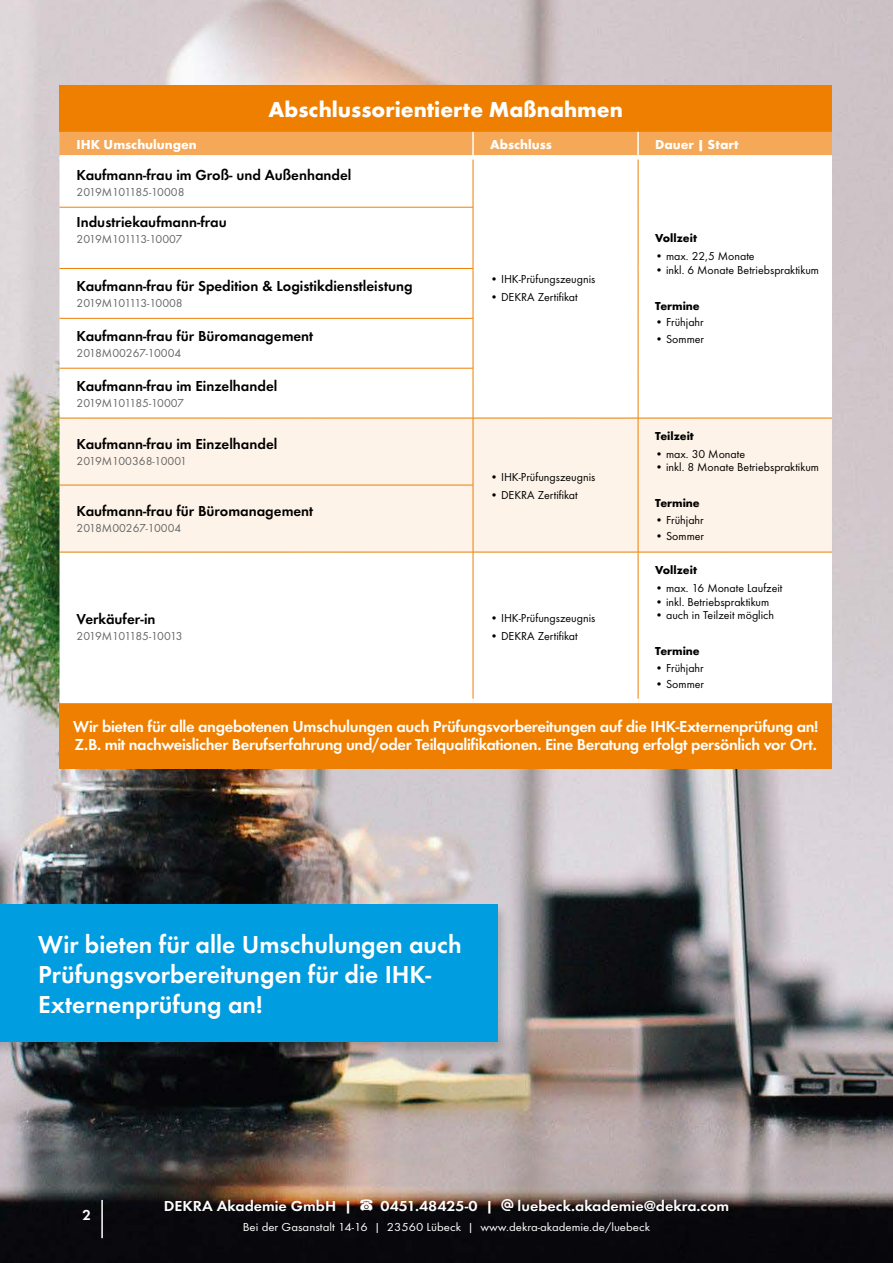
<style>
.page{position:relative;width:893px;height:1263px;background:#fff}
.page>*{position:absolute;margin:0;border:0;box-sizing:border-box;transform-origin:0 0}
.t1{font:25.5px/30px "Futura TOT Dem";color:#fff}
.t2{font:700 22.5px "Futura TOT";color:#fff}
.t3{font:16.5px/18px "Futura TOT Dem";letter-spacing:-.02em;color:#fff}
.t4{font:15px "Futura TOT Dem";color:#000}
.t5{font:15px "Futura TOT Dem";color:#fff;scale:1.07 1}
.t6{font:15px "Futura TOT Dem";color:#fff}
.t7{font:700 13.5px "Futura TOT";color:#fff}
.t8{font:12px "Futura TOT Boo";color:#000}
.t9{font:12px "Futura TOT Boo";color:#fff;scale:1.07 1}
.t10{font:12px "Futura TOT Boo";letter-spacing:-.005em;color:#646567}
.t11{font:700 12px "Futura TOT";color:#000}
.t12{font:12px "Futura TOT Boo";letter-spacing:-.055em;color:#646567}
.t13{font:12px "Futura TOT Boo";letter-spacing:-.03em;color:#646567}
.t14{font:12px "Futura TOT Boo";letter-spacing:-.05em;color:#646567}
.t15{font:12px "Futura TOT Boo";letter-spacing:-.065em;color:#646567}
.s1{font-family:"Glyphter";font-size:12px}
</style>
<div class="page">
<img style="left:0;top:0;width:893px;height:1263px">
<hr style="left:101px;top:1200px;width:2px;height:38px;background:#fff">
<div style="left:60px;top:85px;width:772px;height:47px;background:#ee7f00"></div>
<div style="left:60px;top:132px;width:772px;height:23px;background:#f5a858"></div>
<svg style="left:60px;top:160px;width:772px;height:539px"></svg>
<div style="left:60px;top:419px;width:772px;height:133px;background:#fef3e8"></div>
<div style="left:60px;top:701px;width:772px;height:68px;background:#ee7f00"></div>
<div style="left:60px;top:155px;width:413px;height:5px;background:#fff"></div>
<div style="left:473px;top:155px;width:165px;height:5px;background:#fff"></div>
<div style="left:638px;top:155px;width:194px;height:5px;background:#fff"></div>
<hr style="left:472px;top:132px;width:2px;height:23px;background:#fff">
<hr style="left:637px;top:132px;width:2px;height:23px;background:#fff">
<hr style="left:60px;top:699px;width:413px;height:4px;background:#fff">
<hr style="left:473px;top:699px;width:165px;height:4px;background:#fff">
<hr style="left:638px;top:699px;width:194px;height:4px;background:#fff">
<hr style="left:473px;top:160px;width:1px;height:47px;background:#ee7f00">
<hr style="left:638px;top:160px;width:1px;height:47px;background:#ee7f00">
<hr style="left:638px;top:207px;width:1px;height:61px;background:#ee7f00">
<hr style="left:638px;top:268px;width:1px;height:50px;background:#ee7f00">
<hr style="left:638px;top:318px;width:1px;height:50px;background:#ee7f00">
<hr style="left:638px;top:368px;width:1px;height:50px;background:#ee7f00">
<hr style="left:60px;top:207px;width:413px;height:1px;background:#ee7f00">
<hr style="left:473px;top:207px;width:1px;height:61px;background:#ee7f00">
<hr style="left:60px;top:268px;width:413px;height:1px;background:#ee7f00">
<hr style="left:473px;top:269px;width:1px;height:49px;background:#ee7f00">
<hr style="left:60px;top:318px;width:413px;height:1px;background:#ee7f00">
<hr style="left:473px;top:318px;width:1px;height:50px;background:#ee7f00">
<hr style="left:60px;top:368px;width:413px;height:1px;background:#ee7f00">
<hr style="left:473px;top:368px;width:1px;height:50px;background:#ee7f00">
<hr style="left:60px;top:418px;width:413px;height:1px;background:#ee7f00">
<hr style="left:473px;top:418px;width:165px;height:1px;background:#ee7f00">
<hr style="left:473px;top:418px;width:1px;height:67px;background:#ee7f00">
<hr style="left:638px;top:418px;width:194px;height:1px;background:#ee7f00">
<hr style="left:638px;top:418px;width:1px;height:67px;background:#ee7f00">
<hr style="left:638px;top:485px;width:1px;height:67px;background:#ee7f00">
<hr style="left:60px;top:485px;width:413px;height:1px;background:#ee7f00">
<hr style="left:473px;top:485px;width:1px;height:67px;background:#ee7f00">
<hr style="left:60px;top:552px;width:413px;height:1px;background:#ee7f00">
<hr style="left:473px;top:552px;width:165px;height:1px;background:#ee7f00">
<hr style="left:473px;top:552px;width:1px;height:147px;background:#ee7f00">
<hr style="left:638px;top:552px;width:194px;height:1px;background:#ee7f00">
<hr style="left:638px;top:552px;width:1px;height:147px;background:#ee7f00">
<div style="left:0;top:903px;width:511px;height:154px;background:#000;opacity:.17"></div>
<div style="left:0;top:904px;width:497px;height:138px;background:#009ee0"></div>
<h2 class="t2" style="left:268px;top:96px;width:356px">Abschlussorientierte Maßnahmen</h2>
<p class="t7" style="left:77px;top:136px;width:122px">IHK Umschulungen</p>
<p class="t7" style="left:490px;top:136px;width:63px">Abschluss</p>
<p class="t7" style="left:655px;top:136px;width:85px">Dauer | Start</p>
<p class="t4" style="left:77px;top:166px;width:276px">Kaufmann-frau im Groß- und Außenhandel</p>
<p class="t13" style="left:77px;top:185px;width:109px">2019M101185-10008</p>
<p class="t4" style="left:77px;top:213px;width:152px">Industriekaufmann-frau</p>
<p class="t12" style="left:77px;top:232px;width:107px">2019M101113-10007</p>
<p class="t4" style="left:77px;top:277px;width:338px">Kaufmann-frau für Spedition &amp; Logistikdienstleistung</p>
<p class="t12" style="left:77px;top:296px;width:108px">2019M101113-10008</p>
<p class="t4" style="left:77px;top:327px;width:238px">Kaufmann-frau für Büromanagement</p>
<p class="t10" style="left:77px;top:346px;width:106px">2018M00267-10004</p>
<p class="t4" style="left:77px;top:376px;width:202px">Kaufmann-frau im Einzelhandel</p>
<p class="t14" style="left:77px;top:396px;width:109px">2019M101185-10007</p>
<p class="t4" style="left:77px;top:435px;width:202px">Kaufmann-frau im Einzelhandel</p>
<p class="t10" style="left:77px;top:454px;width:112px">2019M100368-10001</p>
<p class="t4" style="left:77px;top:502px;width:238px">Kaufmann-frau für Büromanagement</p>
<p class="t10" style="left:77px;top:521px;width:106px">2018M00267-10004</p>
<p class="t8" style="left:490px;top:272px;width:107px">• IHK-Prüfungszeugnis</p>
<p class="t8" style="left:490px;top:290px;width:89px">• DEKRA Zertifikat</p>
<p class="t8" style="left:490px;top:469px;width:107px">• IHK-Prüfungszeugnis</p>
<p class="t8" style="left:490px;top:487px;width:89px">• DEKRA Zertifikat</p>
<p class="t11" style="left:655px;top:231px;width:43px">Vollzeit</p>
<p class="t8" style="left:655px;top:249px;width:101px">• max. 22,5 Monate</p>
<p class="t8" style="left:655px;top:263px;width:165px">• inkl. 6 Monate Betriebspraktikum</p>
<p class="t11" style="left:655px;top:298px;width:46px">Termine</p>
<p class="t8" style="left:655px;top:315px;width:50px">• Frühjahr</p>
<p class="t8" style="left:655px;top:332px;width:51px">• Sommer</p>
<p class="t11" style="left:655px;top:428px;width:40px">Teilzeit</p>
<p class="t8" style="left:655px;top:446px;width:92px">• max. 30 Monate</p>
<p class="t8" style="left:655px;top:460px;width:165px">• inkl. 8 Monate Betriebspraktikum</p>
<p class="t11" style="left:655px;top:496px;width:46px">Termine</p>
<p class="t8" style="left:655px;top:512px;width:50px">• Frühjahr</p>
<p class="t8" style="left:655px;top:529px;width:51px">• Sommer</p>
<p class="t11" style="left:655px;top:563px;width:43px">Vollzeit</p>
<p class="t8" style="left:655px;top:581px;width:129px">• max. 16 Monate Laufzeit</p>
<p class="t8" style="left:655px;top:595px;width:116px">• inkl. Betriebspraktikum</p>
<p class="t8" style="left:655px;top:608px;width:121px">• auch in Teilzeit möglich</p>
<p class="t11" style="left:655px;top:644px;width:46px">Termine</p>
<p class="t8" style="left:655px;top:661px;width:50px">• Frühjahr</p>
<p class="t8" style="left:655px;top:677px;width:51px">• Sommer</p>
<h3 class="t3" style="left:73px;top:717px;width:747px">Wir bieten für alle angebotenen Umschulungen auch Prüfungsvorbereitungen auf die IHK-Externenprüfung an!<br>Z.B. mit nachweislicher Berufserfahrung und/oder Teilqualifikationen. Eine Beratung erfolgt persönlich vor Ort.</h3>
<p class="t4" style="left:77px;top:610px;width:80px">Verkäufer-in</p>
<p class="t15" style="left:77px;top:629px;width:108px">2019M101185-10013</p>
<p class="t8" style="left:490px;top:611px;width:107px">• IHK-Prüfungszeugnis</p>
<p class="t8" style="left:490px;top:629px;width:89px">• DEKRA Zertifikat</p>
<h1 class="t1" style="left:38px;top:929px;width:425px">Wir bieten für alle Umschulungen auch<br>Prüfungsvorbereitungen für die IHK-<br>Externenprüfung an!</h1>
<p class="t6" style="left:83px;top:1206px;width:10px">2</p>
<p class="t5" style="left:164px;top:1197px;width:530px">DEKRA Akademie GmbH | <span class="s1">V</span> 0451.48425-0 | <span class="s1">M</span> luebeck.akademie@dekra.com</p>
<p class="t9" style="left:243px;top:1219px;width:382px">Bei der Gasanstalt 14-16 | 23560 Lübeck | www.dekra-akademie.de/luebeck</p>
</div>
